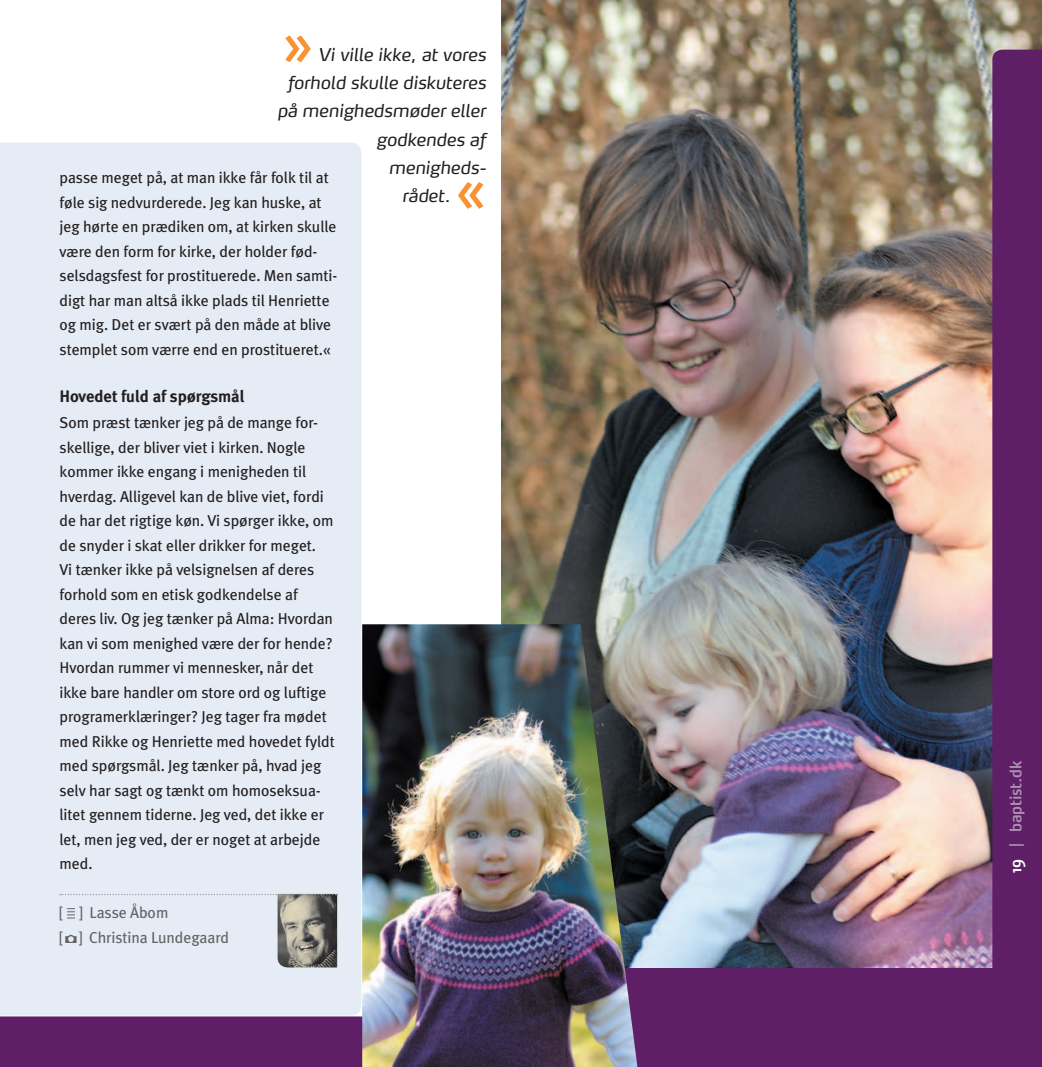
<style>
.page{position:relative;width:1042px;height:1067px;background:#fff}
.page>*{position:absolute;margin:0;border:0;box-sizing:border-box;transform-origin:0 0}
.Citat{font:600 52.5px "Max OT";color:#f79332}
.Citat-2{font:italic 17.5px "Max OT";letter-spacing:-.005em;color:#231f20}
.Mellemrubrik_9_14_co{font:700 16.62px "Meta Plus";letter-spacing:-.005em;color:#231f20}
.Brødtxt_9_14{font:15.75px/24.5px "Meta Plus";letter-spacing:-.005em;color:#231f20}
.Byline_copy{font:15.75px "Meta Plus";letter-spacing:-.005em;color:#636366}
.Manchet{font:600 15.75px "Max OT";letter-spacing:-.02em;color:#fff;scale:.93 1}
</style>
<div class="page">
<div style="left:0;top:143px;width:361px;height:872px;background:#e6ecf5"></div>
<div style="left:637px;top:967px;width:405px;height:100px;background:#5e1f67"></div>
<div style="left:0;top:1016px;width:362px;height:51px;background:#5e1f67"></div>
<img style="left:502px;top:0;width:540px;height:967px">
<div style="left:992px;top:50px;width:50px;height:966px;background:#5e1f67"></div>
<img style="left:362px;top:624px;width:275px;height:443px">
<svg style="left:60px;top:894px;width:278px;height:73px;background:#cfd3d8"></svg>
<p class="Citat" style="left:283px;top:11px;width:32px">»</p>
<p class="Citat-2" style="left:318px;top:43px;width:170px">Vi ville ikke, at vores</p>
<p class="Citat-2" style="left:288px;top:71px;width:200px">forhold skulle diskuteres</p>
<p class="Citat-2" style="left:277px;top:99px;width:210px">på menighedsmøder eller</p>
<p class="Citat-2" style="left:377px;top:128px;width:111px">godkendes af</p>
<p class="Citat-2" style="left:389px;top:156px;width:99px">menigheds-</p>
<p class="Citat-2" style="left:402px;top:184px;width:50px">rådet.</p>
<p class="Citat" style="left:455px;top:157px;width:32px">«</p>
<p class="Brødtxt_9_14" style="left:60px;top:165px;width:279px">passe meget på, at man ikke får folk til at føle sig nedvurderede. Jeg kan huske, at jeg hørte en prædiken om, at kirken skulle være den form for kirke, der holder fød&shy;selsdagsfest for prostituerede. Men samti&shy;digt har man altså ikke plads til Henriette og mig. Det er svært på den måde at blive stemplet som værre end en prostitueret.«</p>
<p class="Mellemrubrik_9_14_co" style="left:60px;top:386px;width:187px">Hovedet fuld af spørgsmål</p>
<p class="Brødtxt_9_14" style="left:60px;top:410px;width:277px">Som præst tænker jeg på de mange for&shy;skellige, der bliver viet i kirken. Nogle kommer ikke engang i menigheden til hverdag. Alligevel kan de blive viet, fordi de har det rigtige køn. Vi spørger ikke, om de snyder i skat eller drikker for meget.<br>Vi tænker ikke på velsignelsen af deres forhold som en etisk godkendelse af deres liv. Og jeg tænker på Alma: Hvordan kan vi som menighed være der for hende?<br>Hvordan rummer vi mennesker, når det ikke bare handler om store ord og luftige programerklæringer? Jeg tager fra mødet med Rikke og Henriette med hovedet fyldt med spørgsmål. Jeg tænker på, hvad jeg selv har sagt og tænkt om homoseksua&shy;litet gennem tiderne. Jeg ved, det ikke er let, men jeg ved, der er noget at arbejde med.</p>
<p class="Byline_copy" style="left:60px;top:903px;width:110px">[ ] Lasse Åbom</p>
<p class="Byline_copy" style="left:60px;top:928px;width:171px">[ ] Christina Lundegaard</p>
<p class="Manchet" style="left:1005px;top:872px;width:122px;rotate:-90deg">19 | baptist.dk</p>
</div>
